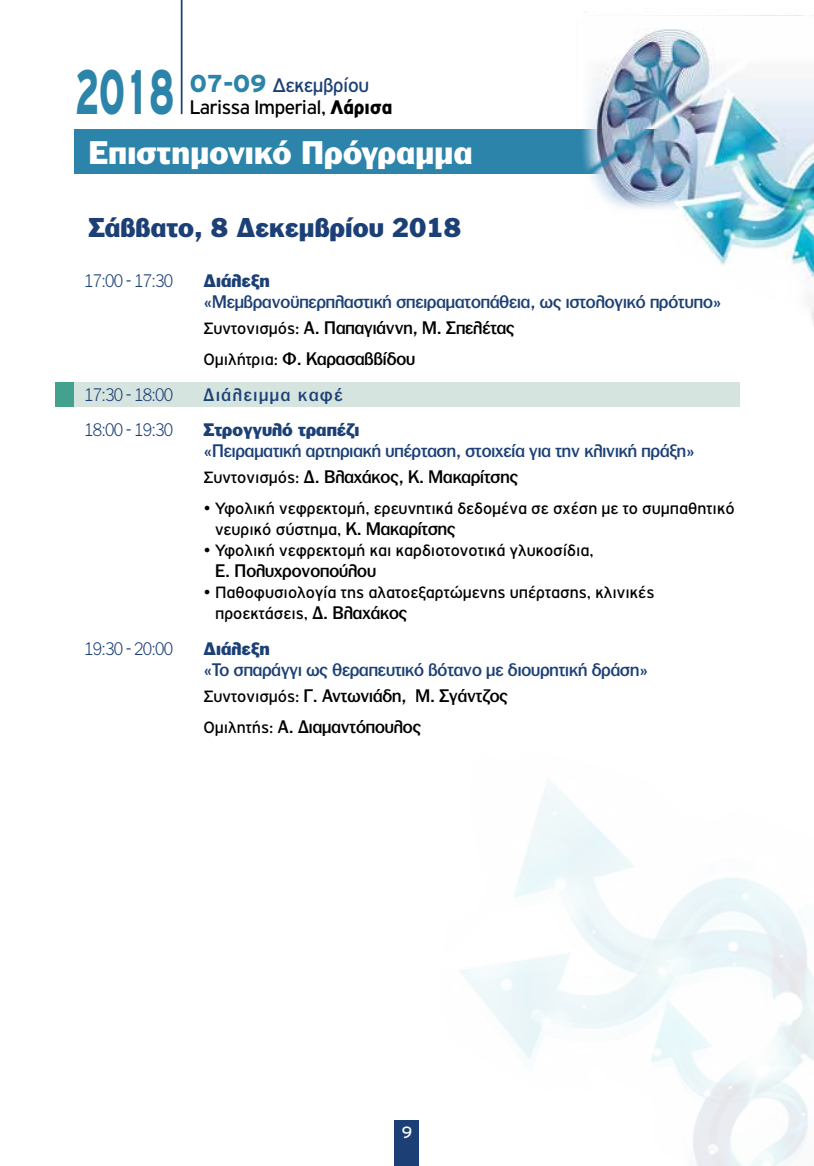
<style>
.page{position:relative;width:814px;height:1166px;background:#fff}
.page>*{position:absolute;margin:0;border:0;box-sizing:border-box;transform-origin:0 0}
.t1{font:900 67.38px "PF Highway Gothic";color:#2d84aa;scale:.58 1}
.t2{font:900 31.5px "PF Franklin Gothic";letter-spacing:.005em;color:#fff}
.t3{font:900 26.25px "PF Franklin Gothic";color:#1c4076}
.t4{font:21px "PF Highway Gothic";letter-spacing:-.02em;color:#000}
.t5{font:21px "PF Highway Gothic";letter-spacing:-.02em;color:#1c4076}
.t6{font:17.5px/25.9px "PF Franklin Gothic Med";color:#1c4076}
.t7{font:17.5px/21px "PF Highway Gothic";color:#000}
.t8{font:17.5px "PF Franklin Gothic Med";color:#000}
.t9{font:300 17.5px "PF Franklin Gothic";color:#1c4076;scale:.86 1}
.t10{font:900 17.5px "PF Franklin Gothic";color:#1c4076}
.t11{font:17.5px "PF Franklin Gothic Med";letter-spacing:.1em;color:#1c4076}
.t12{font:17.5px "PF Highway Gothic";color:#fff}
.s1{font-weight:900;font-size:26.25px;color:#2d84aa}
.s2{font-weight:900}
.s3{font-family:"PF Highway Gothic";color:#000}
.s4{color:#000}
.s5{font-family:"PF Highway Gothic"}
.s6{font-family:"PF Franklin Gothic Med"}
</style>
<div class="page">
<div style="left:394px;top:1120px;width:25px;height:46px;background:#1c4076"></div>
<div style="left:74px;top:129px;width:740px;height:45px;background:#2d84aa"></div>
<img style="left:583px;top:15px;width:231px;height:310px">
<hr style="left:181px;top:0;width:1px;height:114px;background:#1c4076">
<div style="left:55px;top:382px;width:19px;height:25px;background:#42a28d"></div>
<div style="left:74px;top:382px;width:665px;height:25px;background:#d5e4df"></div>
<h1 class="t1" style="left:74px;top:55px;width:174px">2018</h1>
<p class="t5" style="left:190px;top:74px;width:181px"><span class="s1">07-09</span> Δεκεμβρίου</p>
<p class="t4" style="left:190px;top:95px;width:204px">Larissa Imperial, <span class="s2">Λάρισα</span></p>
<h2 class="t2" style="left:88px;top:134px;width:386px">Επιστημονικό Πρόγραμμα</h2>
<h3 class="t3" style="left:88px;top:211px;width:374px">Σάββατο, 8 Δεκεμβρίου 2018</h3>
<p class="t9" style="left:84px;top:271px;width:104px">17:00 - 17:30</p>
<p class="t10" style="left:203px;top:270px;width:68px">Διάλεξη</p>
<p class="t6" style="left:203px;top:288px;width:519px">«Μεμβρανοϋπερπλαστική σπειραματοπάθεια, ως ιστολογικό πρότυπο»<br><span class="s3">Συντονισμός:</span> <span class="s4">Α. Παπαγιάννη, Μ. Σπελέτας</span></p>
<p class="t8" style="left:203px;top:348px;width:213px"><span class="s5">Ομιλήτρια:</span> Φ. Καρασαββίδου</p>
<p class="t9" style="left:84px;top:384px;width:104px">17:30 - 18:00</p>
<p class="t11" style="left:203px;top:384px;width:140px">Διάλειμμα καφέ</p>
<p class="t9" style="left:84px;top:420px;width:104px">18:00 - 19:30</p>
<p class="t10" style="left:203px;top:420px;width:157px">Στρογγυλό τραπέζι</p>
<p class="t6" style="left:203px;top:438px;width:493px">«Πειραματική αρτηριακή υπέρταση, στοιχεία για την κλινική πράξη»<br><span class="s3">Συντονισμός:</span> <span class="s4">Δ. Βλαχάκος, Κ. Μακαρίτσης</span></p>
<p class="t7" style="left:215px;top:498px;width:521px;text-indent:-12px">• Υφολική νεφρεκτομή, ερευνητικά δεδομένα σε σχέση με το συμπαθητικό νευρικό σύστημα, <span class="s6">Κ. Μακαρίτσης</span></p>
<p class="t7" style="left:203px;top:540px;width:392px">• Υφολική νεφρεκτομή και καρδιοτονοτικά γλυκοσίδια,</p>
<p class="t8" style="left:215px;top:561px;width:163px">Ε. Πολυχρονοπούλου</p>
<p class="t7" style="left:215px;top:582px;width:441px;text-indent:-12px">• Παθοφυσιολογία της αλατοεξαρτώμενης υπέρτασης, κλινικές προεκτάσεις, <span class="s6">Δ. Βλαχάκος</span></p>
<p class="t9" style="left:84px;top:639px;width:104px">19:30 - 20:00</p>
<p class="t10" style="left:203px;top:638px;width:68px">Διάλεξη</p>
<p class="t6" style="left:203px;top:657px;width:446px">«Το σπαράγγι ως θεραπευτικό βότανο με διουρητική δράση»<br><span class="s3">Συντονισμός:</span> <span class="s4">Γ. Αντωνιάδη, Μ. Σγάντζος</span></p>
<p class="t8" style="left:203px;top:717px;width:219px"><span class="s5">Ομιλητής:</span> Α. Διαμαντόπουλος</p>
<p class="t12" style="left:401px;top:1123px;width:13px">9</p>
</div>
